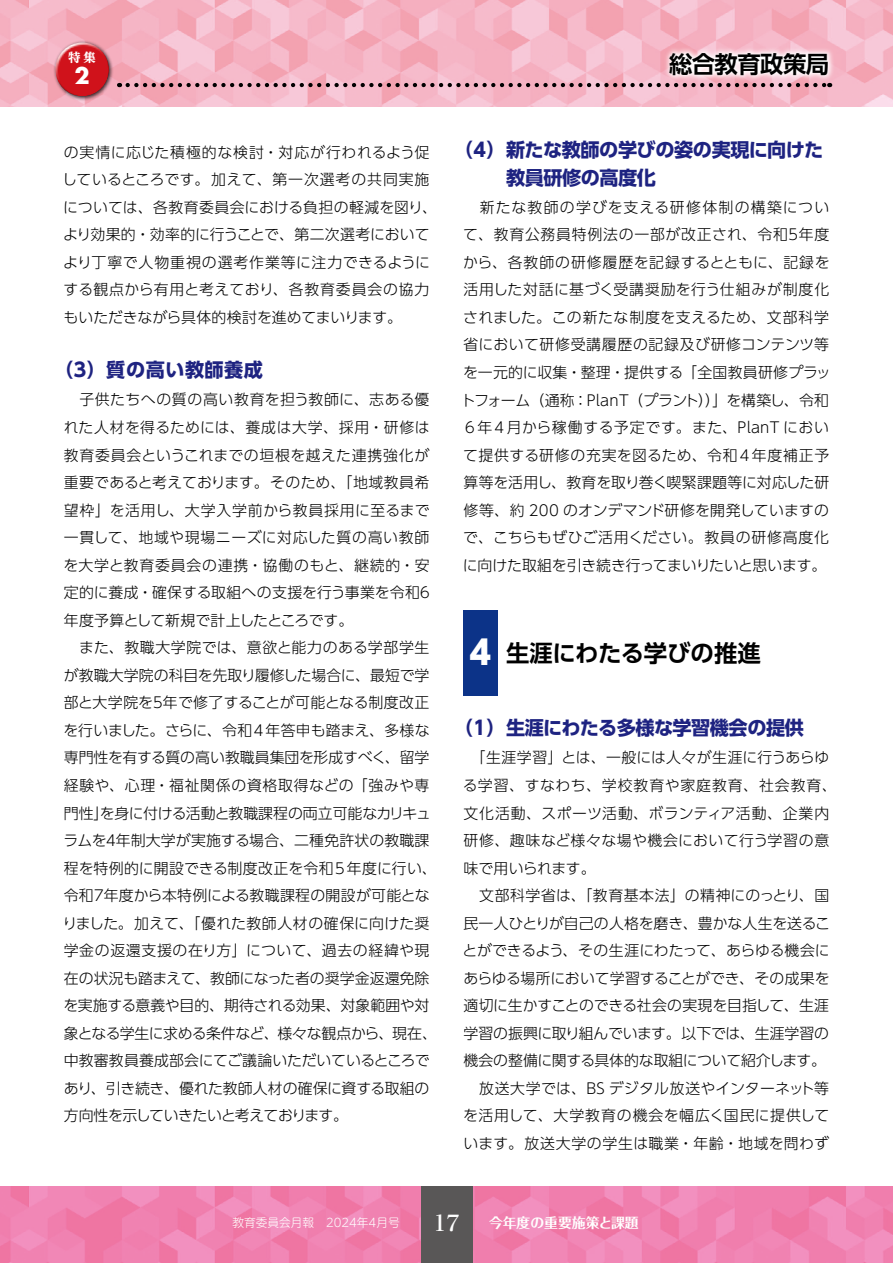
<style>
.page{position:relative;width:893px;height:1263px;background:#fff}
.page>*{position:absolute;margin:0;border:0;box-sizing:border-box;transform-origin:0 0}
.t1{font:700 23.4px "UD Shin Go Pro De";letter-spacing:-.02em;color:#000}
.t2{font:700 22.2px "Futura Std";color:#fff}
.t3{font:700 19.2px/27.6px "UD Shin Go Pro";letter-spacing:-.025em;color:#1e2381}
.t4{font:700 19.2px "UD Shin Go Pro";letter-spacing:.025em;color:#1e2381}
.t5{font:300 14.85px/27.6px "UD Shin Go Pro";letter-spacing:.005em;color:#000}
.t6{font:300 14.85px/27.6px "UD Shin Go Pro";letter-spacing:.025em;color:#000}
.t7{font:700 13.8px "Folk Pro";color:#fff}
.t8{font:800 12.3px "UD Reimin Pro";color:#fff}
.t9{font:300 11.7px "UD Shin M Go Pro";color:#fff}
.s1{font-family:"UD Shin Go Pro";font-weight:800;font-size:33px;color:#fff}
.s2{font-family:"Reim Pro";font-weight:700;font-size:21.3px}
</style>
<div class="page">
<svg style="left:0;top:1186px;width:893px;height:77px;background:#f081b0"></svg>
<div style="left:421px;top:1186px;width:51px;height:77px;background:#595757"></div>
<svg style="left:0;top:0;width:893px;height:106px;background:#f5b5c5"></svg>
<svg style="left:663px;top:46px;width:172px;height:36px"></svg>
<svg style="left:128px;top:83px;width:702px;height:4px;background:#936d76"></svg>
<div style="left:53px;top:40px;width:60px;height:61px;background:#000;opacity:.75"></div>
<svg style="left:53px;top:40px;width:54px;height:43px"></svg>
<svg style="left:56px;top:51px;width:56px;height:46px;background:#cd2f39"></svg>
<div style="left:463px;top:610px;width:34px;height:85px;background:#0c3388"></div>
<p class="t8" style="left:68px;top:47px;width:29px">特 集</p>
<h2 class="t2" style="left:75px;top:61px;width:17px">2</h2>
<p class="t6" style="left:62px;top:138px;width:376px">の実情に応じた積極的な検討・対応が行われるよう促しているところです。加えて、第一次選考の共同実施については、各教育委員会における負担の軽減を図り、より効果的・効率的に行うことで、第二次選考においてより丁寧で人物重視の選考作業等に注力できるようにする観点から有用と考えており、各教育委員会の協力もいただきながら具体的検討を進めてまいります。</p>
<p class="t4" style="left:54px;top:354px;width:210px">（３）質の高い教師養成</p>
<p class="t5" style="left:62px;top:385px;width:376px">　子供たちへの質の高い教育を担う教師に、志ある優れた人材を得るためには、養成は大学、採用・研修は教育委員会というこれまでの垣根を越えた連携強化が重要であると考えております。そのため、「地域教員希望枠」を活用し、大学入学前から教員採用に至るまで一貫して、地域や現場ニーズに対応した質の高い教師を大学と教育委員会の連携・協働のもと、継続的・安定的に養成・確保する取組への支援を行う事業を令和６年度予算として新規で計上したところです。<br>　また、教職大学院では、意欲と能力のある学部学生が教職大学院の科目を先取り履修した場合に、最短で学部と大学院を５年で修了することが可能となる制度改正を行いました。さらに、令和４年答申も踏まえ、多様な専門性を有する質の高い教職員集団を形成すべく、留学経験や、心理・福祉関係の資格取得などの「強みや専門性」を身に付ける活動と教職課程の両立可能なカリキュラムを４年制大学が実施する場合、二種免許状の教職課程を特例的に開設できる制度改正を令和５年度に行い、令和７年度から本特例による教職課程の開設が可能となりました。加えて、「優れた教師人材の確保に向けた奨学金の返還支援の在り方」について、過去の経緯や現在の状況も踏まえて、教師になった者の奨学金返還免除を実施する意義や目的、期待される効果、対象範囲や対象となる学生に求める条件など、様々な観点から、現在、中教審教員養成部会にてご議論いただいているところであり、引き続き、優れた教師人材の確保に資する取組の方向性を示していきたいと考えております。</p>
<h1 class="t1" style="left:669px;top:45px;width:162px">総合教育政策局</h1>
<p class="t3" style="left:506px;top:136px;width:319px;text-indent:-52px">（４）新たな教師の学びの姿の実現に向けた教員研修の高度化</p>
<p class="t5" style="left:461px;top:193px;width:372px;text-align:justify">　新たな教師の学びを支える研修体制の構築について、教育公務員特例法の一部が改正され、令和５年度から、各教師の研修履歴を記録するとともに、記録を活用した対話に基づく受講奨励を行う仕組みが制度化されました。この新たな制度を支えるため、文部科学省において研修受講履歴の記録及び研修コンテンツ等を一元的に収集・整理・提供する「全国教員研修プラットフォーム（通称：PlanT（プラント））」を構築し、令和６年４月から稼働する予定です。また、PlanT において提供する研修の充実を図るため、令和４年度補正予算等を活用し、教育を取り巻く喫緊課題等に対応した研修等、約 200 のオンデマンド研修を開発していますので、こちらもぜひご活用ください。教員の研修高度化に向けた取組を引き続き行ってまいりたいと思います。</p>
<h1 class="t1" style="left:470px;top:634px;width:293px"><span class="s1">4</span> 生涯にわたる学びの推進</h1>
<p class="t3" style="left:454px;top:714px;width:351px">（１）生涯にわたる多様な学習機会の提供</p>
<p class="t5" style="left:463px;top:743px;width:376px">　「生涯学習」とは、一般には人々が生涯に行うあらゆる学習、すなわち、学校教育や家庭教育、社会教育、文化活動、スポーツ活動、ボランティア活動、企業内研修、趣味など様々な場や機会において行う学習の意味で用いられます。<br>　文部科学省は、「教育基本法」の精神にのっとり、国民一人ひとりが自己の人格を磨き、豊かな人生を送ることができるよう、その生涯にわたって、あらゆる機会にあらゆる場所において学習することができ、その成果を適切に生かすことのできる社会の実現を目指して、生涯学習の振興に取り組んでいます。以下では、生涯学習の機会の整備に関する具体的な取組について紹介します。　放送大学では、BS デジタル放送やインターネット等を活用して、大学教育の機会を幅広く国民に提供しています。放送大学の学生は職業・年齢・地域を問わず</p>
<p class="t9" style="left:232px;top:1213px;width:229px">教育委員会月報　2024年4月号　 <span class="s2">17</span></p>
<p class="t7" style="left:489px;top:1211px;width:151px">今年度の重要施策と課題</p>
</div>
